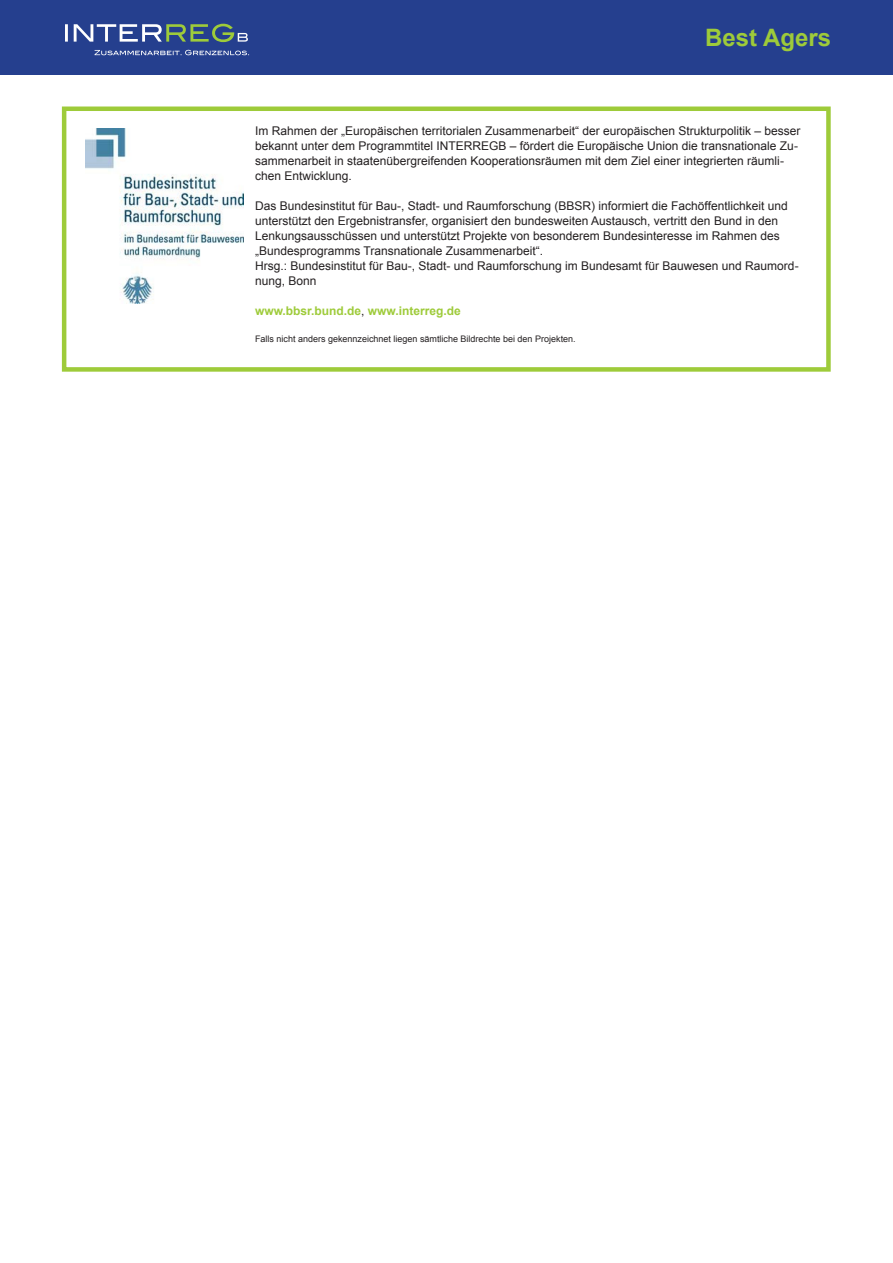
<style>
.page{position:relative;width:893px;height:1263px;background:#fff}
.page>*{position:absolute;margin:0;border:0;box-sizing:border-box;transform-origin:0 0}
.t1{font:700 24px "Arial";color:#9ecb3a}
.t2{font:12px/15px "Arial";color:#231f20}
.t3{font:700 12px "Arial";color:#9ecb3a}
.p-absatzkl{font:9px "Arial";color:#231f20}
.s1{font-weight:400;color:#231f20}
</style>
<div class="page">
<div style="left:0;top:0;width:893px;height:74px;background:#253f8e"></div>
<svg style="left:65px;top:24px;width:183px;height:18px"></svg>
<svg style="left:95px;top:50px;width:154px;height:5px"></svg>
<div style="left:62px;top:106px;width:769px;height:266px;border:4px solid #9ecb3a"></div>
<img style="left:85px;top:128px;width:158px;height:176px">
<h1 class="t1" style="left:705px;top:22px;width:127px">Best Agers</h1>
<p class="t2" style="left:255px;top:123px;width:547px">Im Rahmen der „Europäischen territorialen Zusammenarbeit“ der europäischen Strukturpolitik – besser bekannt unter dem Programmtitel INTERREGB – fördert die Europäische Union die transnationale Zu&shy;sammenarbeit in staatenübergreifenden Kooperationsräumen mit dem Ziel einer integrierten räumli&shy;chen Entwicklung.</p>
<p class="t2" style="left:255px;top:198px;width:534px">Das Bundesinstitut für Bau-, Stadt- und Raumforschung (BBSR) informiert die Fachöffentlichkeit und unterstützt den Ergebnistransfer, organisiert den bundesweiten Austausch, vertritt den Bund in den Lenkungsausschüssen und unterstützt Projekte von besonderem Bundesinteresse im Rahmen des „Bundesprogramms Transnationale Zusammenarbeit“.</p>
<p class="t2" style="left:255px;top:258px;width:545px">Hrsg.: Bundesinstitut für Bau-, Stadt- und Raumforschung im Bundesamt für Bauwesen und Raumord&shy;nung, Bonn</p>
<p class="t3" style="left:255px;top:303px;width:207px">www.bbsr.bund.de<span class="s1">,</span> www.interreg.de</p>
<p class="p-absatzkl" style="left:255px;top:333px;width:322px">Falls nicht anders gekennzeichnet liegen sämtliche Bildrechte bei den Projekten.</p>
</div>
